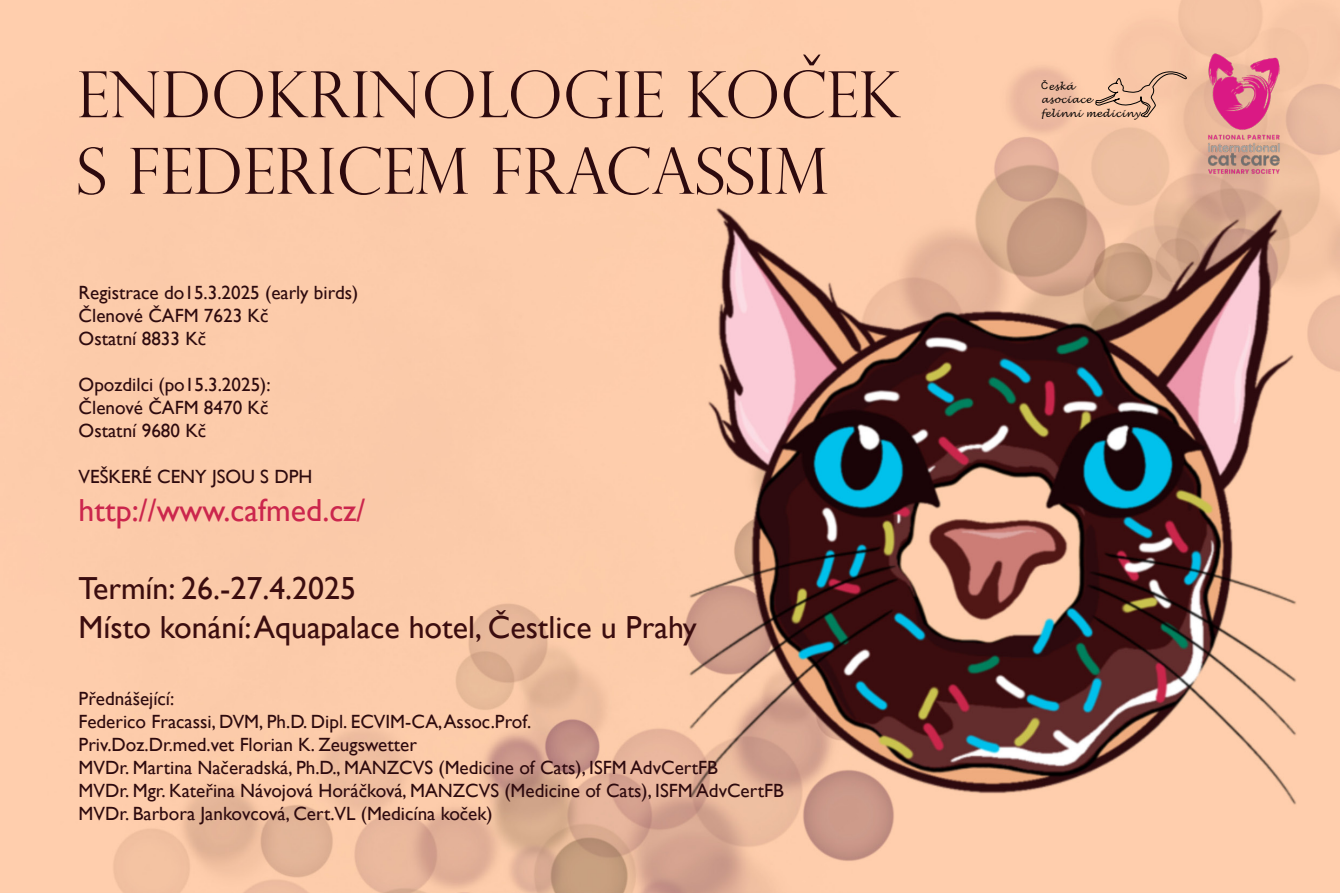
<style>
.page{position:relative;width:1340px;height:893px;background:#fff}
.page>*{position:absolute;margin:0;border:0;box-sizing:border-box;transform-origin:0 0}
.t1{font:31.95px/38.2px "Gill Sans";color:#3b0d0f}
.t2{font:31.95px "Gill Sans";color:#cb264d}
.t3{font:19.12px/22.9px "Gill Sans";color:#2d0a0e}
.t4{font:italic 9.67px/13.5px "Lucida Handwriting";letter-spacing:.045em;color:#010000}
.s1{font-family:"Microsoft Sans Serif";font-style:normal}
</style>
<div class="page">
<img style="left:0;top:0;width:1339px;height:893px">
<svg style="left:79px;top:71px;width:129px;height:47px;background:#d1a38a"></svg>
<svg style="left:214px;top:70px;width:259px;height:48px;background:#d1a38a"></svg>
<svg style="left:479px;top:70px;width:80px;height:48px;background:#d5a68c"></svg>
<svg style="left:566px;top:70px;width:97px;height:48px;background:#d0a289"></svg>
<svg style="left:688px;top:70px;width:89px;height:48px;background:#d0a289"></svg>
<svg style="left:79px;top:147px;width:26px;height:48px"></svg>
<svg style="left:130px;top:148px;width:204px;height:46px;background:#c99c84"></svg>
<svg style="left:340px;top:147px;width:128px;height:48px;background:#d1a389"></svg>
<svg style="left:493px;top:147px;width:334px;height:48px;background:#d3a48b"></svg>
<svg style="left:1095px;top:61px;width:95px;height:57px;background:#e9ba9c"></svg>
<img style="left:1202px;top:48px;width:83px;height:131px">
<svg style="left:783px;top:55px;width:118px;height:63px;background:#dcad92"></svg>
<p class="t3" style="left:79px;top:282px;width:281px">Registrace do15.3.2025 (early birds)<br>Členové ČAFM 7623 Kč<br>Ostatní 8833 Kč</p>
<p class="t3" style="left:79px;top:374px;width:193px;text-align:justify">Opozdilci (po15.3.2025):<br>Členové ČAFM 8470 Kč Ostatní 9680 Kč</p>
<p class="t3" style="left:79px;top:466px;width:235px">VEŠKERÉ CENY JSOU S DPH</p>
<h1 class="t2" style="left:79px;top:491px;width:288px">http://www.cafmed.cz/</h1>
<h1 class="t1" style="left:79px;top:570px;width:619px">Termín: 26.-27.4.2025<br>Místo konání: Aquapalace hotel, Čestlice u Prahy</h1>
<p class="t3" style="left:79px;top:688px;width:706px">Přednášející:<br>Federico Fracassi, DVM, Ph.D. Dipl. ECVIM-CA, Assoc.Prof.<br>Priv.Doz.Dr.med.vet Florian K. Zeugswetter<br>MVDr. Martina Načeradská, Ph.D., MANZCVS (Medicine of Cats), ISFM AdvCertFB<br>MVDr. Mgr. Kateřina Návojová Horáčková, MANZCVS (Medicine of Cats), ISFM AdvCertFB MVDr. Barbora Jankovcová, Cert.VL (Medicína koček)</p>
<p class="t4" style="left:1041px;top:80px;width:34px"><span class="s1">Č</span>eská</p>
<p class="t4" style="left:1041px;top:93px;width:100px">asociace<br>felinni mediciny</p>
</div>
